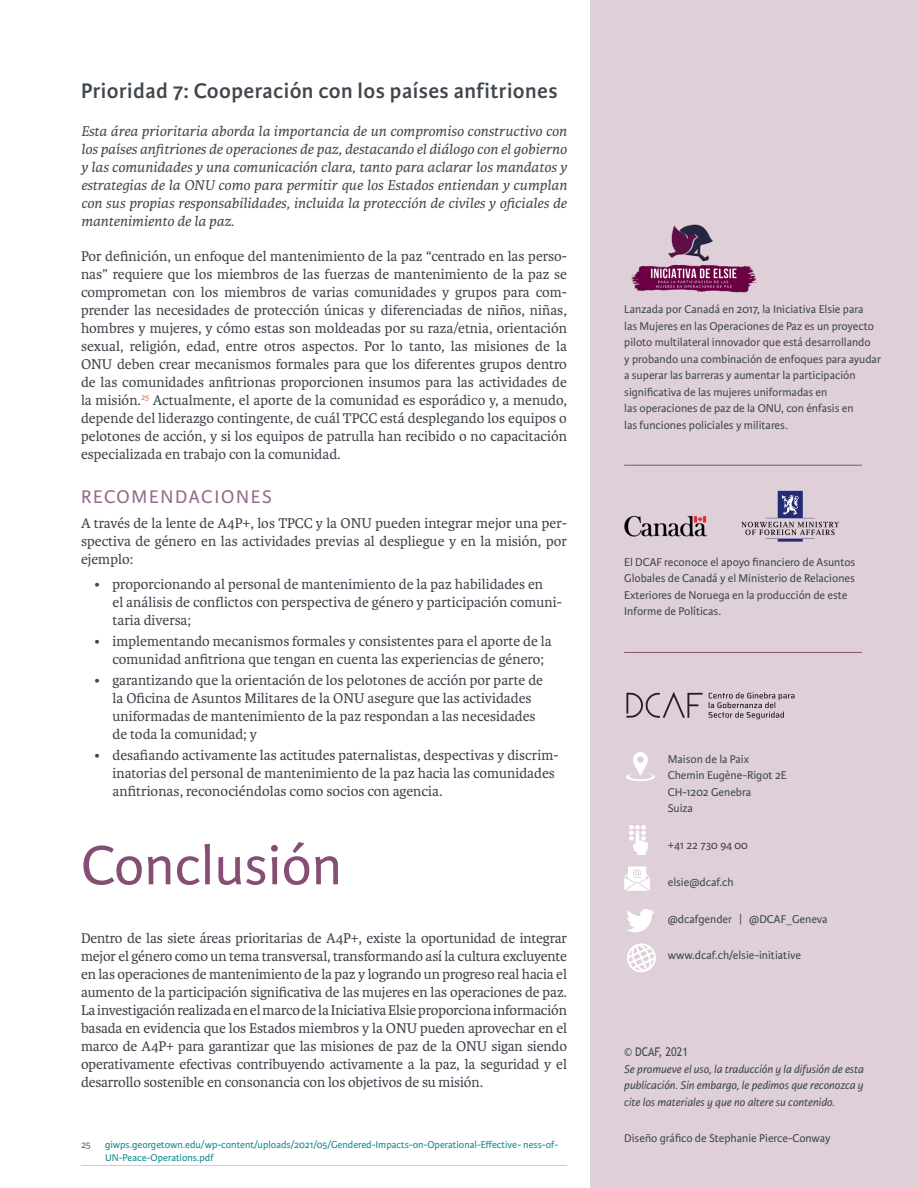
<style>
.page{position:relative;width:918px;height:1188px;background:#fff}
.page>*{position:absolute;margin:0;border:0;box-sizing:border-box;transform-origin:0 0}
.Chapter_Title{font:58.5px "Karmina Sans";color:#864d75}
.Heading_04_Grey{font:600 22.5px "Karmina Sans";letter-spacing:.02em;color:#3f464d}
.Recommendations{font:19.5px "Karmina Sans";letter-spacing:.09em;color:#986888}
.body_text{font:15px/18px "Karmina";color:#3f464d}
.body_text_italic{font:italic 15px/18px "Karmina";color:#3f464d;text-align:justify}
.back_cover{font:12px/16.5px "Karmina Sans";color:#3f464d}
.body_text-2{font:12px/16.5px "Karmina Sans";color:#3f464d}
.back_cover-2{font:italic 12px/16.5px "Karmina Sans";color:#3f464d;text-align:justify}
.t1{font:12px "Trebuchet MS";color:#40474e;scale:.9 1}
.Footnote{font:10.5px/12.6px "Karmina Sans";color:#0c888f}
.Footnote-2{font:10.5px "Karmina Sans";color:#5c6369}
</style>
<div class="page">
<hr style="left:81px;top:1165px;width:486px;height:1px;background:#cacdd1">
<div style="left:591px;top:0;width:327px;height:1188px;background:#dfcfd9"></div>
<img style="left:631px;top:224px;width:126px;height:69px">
<hr style="left:624px;top:465px;width:238px;height:1px;background:#864d75">
<img style="left:625px;top:515px;width:83px;height:22px">
<svg style="left:741px;top:491px;width:98px;height:51px"></svg>
<hr style="left:624px;top:652px;width:238px;height:1px;background:#864d75">
<svg style="left:626px;top:692px;width:77px;height:26px"></svg>
<svg style="left:709px;top:692px;width:86px;height:27px"></svg>
<img style="left:626px;top:753px;width:28px;height:28px">
<img style="left:630px;top:825px;width:17px;height:30px">
<svg style="left:624px;top:866px;width:26px;height:25px"></svg>
<svg style="left:627px;top:909px;width:27px;height:23px"></svg>
<svg style="left:627px;top:943px;width:29px;height:29px"></svg>
<p class="Heading_04_Grey" style="left:81px;top:78px;width:478px">Prioridad 7: Cooperación con los países anfitriones</p>
<p class="body_text_italic" style="left:81px;top:123px;width:488px">Esta área prioritaria aborda la importancia de un compromiso constructivo con los países anfitriones de operaciones de paz, destacando el diálogo con el gobierno y las comunidades y una comunicación clara, tanto para aclarar los mandatos y estrategias de la ONU como para permitir que los Estados entiendan y cumplan con sus propias responsabilidades, incluida la protección de civiles y oficiales de mantenimiento de la paz.</p>
<p class="body_text" style="left:81px;top:248px;width:488px;text-align:justify">Por definición, un enfoque del mantenimiento de la paz “centrado en las perso&shy;nas” requiere que los miembros de las fuerzas de mantenimiento de la paz se comprometan con los miembros de varias comunidades y grupos para com&shy;prender las necesidades de protección únicas y diferenciadas de niños, niñas, hombres y mujeres, y cómo estas son moldeadas por su raza/etnia, orientación sexual, religión, edad, entre otros aspectos. Por lo tanto, las misiones de la ONU deben crear mecanismos formales para que los diferentes grupos dentro de las comunidades anfitrionas proporcionen insumos para las actividades de la misión.<sup>25</sup> Actualmente, el aporte de la comunidad es esporádico y, a menudo, depende del liderazgo contingente, de cuál TPCC está desplegando los equipos o pelotones de acción, y si los equipos de patrulla han recibido o no capacitación especializada en trabajo con la comunidad.</p>
<p class="Recommendations" style="left:81px;top:486px;width:192px">RECOMENDACIONES</p>
<p class="body_text" style="left:81px;top:514px;width:488px;text-align:justify">A través de la lente de A4P+, los TPCC y la ONU pueden integrar mejor una per&shy;spectiva de género en las actividades previas al despliegue y en la misión, por ejemplo:</p>
<p class="body_text" style="left:112px;top:575px;width:451px;text-indent:-18px">• proporcionando al personal de mantenimiento de la paz habilidades en<br>el análisis de conflictos con perspectiva de género y participación comuni&shy;taria diversa;</p>
<p class="body_text" style="left:112px;top:632px;width:441px;text-indent:-18px">• implementando mecanismos formales y consistentes para el aporte de la comunidad anfitriona que tengan en cuenta las experiencias de género;</p>
<p class="body_text" style="left:112px;top:671px;width:432px;text-indent:-18px">• garantizando que la orientación de los pelotones de acción por parte de la Oficina de Asuntos Militares de la ONU asegure que las actividades uniformadas de mantenimiento de la paz respondan a las necesidades de toda la comunidad; y</p>
<p class="body_text" style="left:112px;top:746px;width:448px;text-indent:-18px">• desafiando activamente las actitudes paternalistas, despectivas y discrim&shy;inatorias del personal de mantenimiento de la paz hacia las comunidades anfitrionas, reconociéndolas como socios con agencia.</p>
<p class="Chapter_Title" style="left:81px;top:833px;width:263px">Conclusión</p>
<p class="body_text" style="left:81px;top:929px;width:488px;text-align:justify">Dentro de las siete áreas prioritarias de A4P+, existe la oportunidad de integrar mejor el género como un tema transversal, transformando así la cultura excluyente en las operaciones de mantenimiento de la paz y logrando un progreso real hacia el aumento de la participación significativa de las mujeres en las operaciones de paz.<br>La investigación realizada en el marco de la Iniciativa Elsie proporciona información basada en evidencia que los Estados miembros y la ONU pueden aprovechar en el marco de A4P+ para garantizar que las misiones de paz de la ONU sigan siendo operativamente efectivas contribuyendo activamente a la paz, la seguridad y el desarrollo sostenible en consonancia con los objetivos de su misión.</p>
<p class="Footnote-2" style="left:81px;top:1139px;width:11px">25</p>
<p class="Footnote" style="left:105px;top:1139px;width:455px">giwps.georgetown.edu/wp-content/uploads/2021/05/Gendered-Impacts-on-Operational-Effective- ness-of-<br>UN-Peace-Operations.pdf</p>
<p class="back_cover" style="left:624px;top:301px;width:258px">Lanzada por Canadá en 2017, la Iniciativa Elsie para<br>las Mujeres en las Operaciones de Paz es un proyecto piloto multilateral innovador que está desarrollando<br>y probando una combinación de enfoques para ayudar a superar las barreras y aumentar la participación significativa de las mujeres uniformadas en<br>las operaciones de paz de la ONU, con énfasis en<br>las funciones policiales y militares.</p>
<p class="body_text-2" style="left:624px;top:554px;width:233px">El DCAF reconoce el apoyo financiero de Asuntos Globales de Canadá y el Ministerio de Relaciones Exteriores de Noruega en la producción de este Informe de Políticas.</p>
<p class="body_text-2" style="left:668px;top:751px;width:83px">Maison de la Paix</p>
<p class="body_text-2" style="left:668px;top:768px;width:121px">Chemin Eugène-Rigot 2E</p>
<p class="body_text-2" style="left:668px;top:784px;width:85px">CH-1202 Genebra</p>
<p class="body_text-2" style="left:668px;top:801px;width:27px">Suiza</p>
<p class="body_text-2" style="left:668px;top:837px;width:81px">+41 22 730 94 00</p>
<p class="body_text-2" style="left:668px;top:874px;width:68px">elsie@dcaf.ch</p>
<p class="body_text-2" style="left:668px;top:911px;width:161px">@dcafgender | @DCAF_Geneva</p>
<p class="body_text-2" style="left:668px;top:948px;width:135px">www.dcaf.ch/elsie-initiative</p>
<p class="t1" style="left:624px;top:1045px;width:73px">© DCAF, 2021</p>
<p class="back_cover-2" style="left:624px;top:1061px;width:241px">Se promueve el uso, la traducción y la difusión de esta publicación. Sin embargo, le pedimos que reconozca y cite los materiales y que no altere su contenido.</p>
<p class="back_cover" style="left:624px;top:1131px;width:208px">Diseño gráfico de Stephanie Pierce-Conway</p>
</div>
